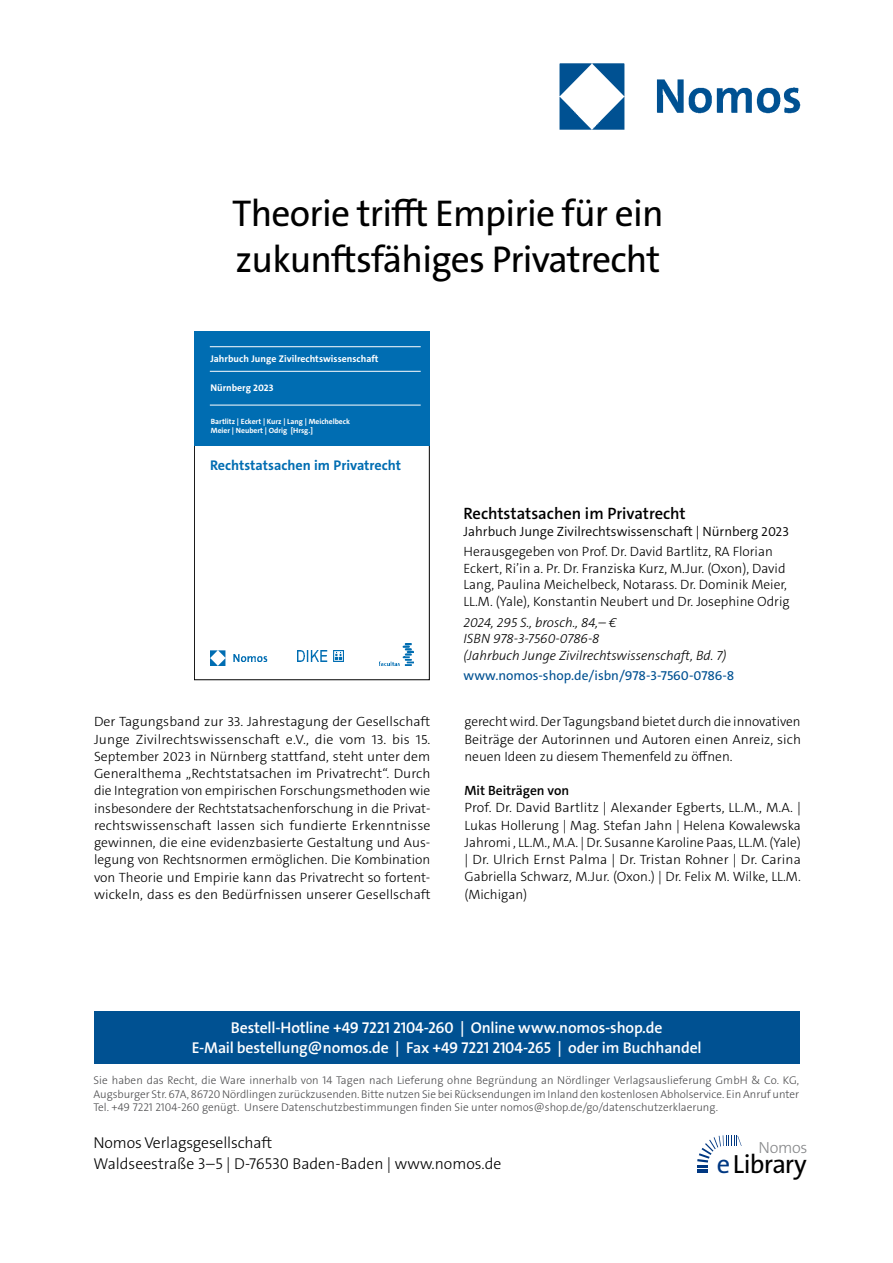
<style>
.page{position:relative;width:893px;height:1263px;background:#fff}
.page>*{position:absolute;margin:0;border:0;box-sizing:border-box;transform-origin:0 0}
.t1{font:37.5px/46.5px "The Sans Os F";letter-spacing:-.02em;color:#000}
.t2{font:26.4px "The Sans Os F";letter-spacing:-.03em;color:#000}
.t3{font:600 16.5px "The Sans C5";color:#000}
.t4{font:300 16.2px "The Sans Os F";letter-spacing:-.02em;color:#87888a}
.t5{font:600 15.75px/21px "The Sans Os F";letter-spacing:-.01em;color:#fff;text-align:center}
.t6{font:300 15.75px/21px "The Sans Os F";color:#000}
.t7{font:700 14.1px "The Sans C5";color:#006db2}
.t8{font:300 13.5px/17.2px "The Sans C5";color:#000;text-align:justify}
.t9{font:italic 300 13.5px/16.5px "The Sans C5";color:#000}
.t10{font:300 13.5px "The Sans C5";color:#000}
.t11{font:13.5px "The Sans C5";color:#005192}
.t12{font:600 13.5px "The Sans C5";color:#000}
.t13{font:300 11.25px/13.5px "The Sans Os F";color:#4b4b4d;text-align:justify}
.t14{font:700 9.75px "The Sans C5";letter-spacing:.005em;color:#fff}
.t15{font:700 7.65px/9.1px "The Sans C5";letter-spacing:-.005em;color:#fff}
.s1{color:#003882}
</style>
<div class="page">
<img style="left:559px;top:63px;width:242px;height:67px">
<div style="left:94px;top:1011px;width:705px;height:52px;background:#005192"></div>
<svg style="left:697px;top:1135px;width:45px;height:38px"></svg>
<div style="left:194px;top:436px;width:236px;height:244px;border:1px solid #000"></div>
<div style="left:194px;top:331px;width:236px;height:115px;background:#006db2"></div>
<hr style="left:210px;top:371px;width:211px;height:1px;background:#fff">
<hr style="left:210px;top:346px;width:211px;height:1px;background:#fff">
<hr style="left:210px;top:405px;width:211px;height:1px;background:#fff">
<img style="left:379px;top:643px;width:34px;height:22px">
<img style="left:210px;top:650px;width:58px;height:16px">
<img style="left:297px;top:650px;width:47px;height:11px">
<h1 class="t1" style="left:232px;top:194px;width:433px">Theorie trifft Empirie für ein zukunftsfähiges Privatrecht</h1>
<p class="t14" style="left:210px;top:353px;width:170px">Jahrbuch Junge Zivilrechtswissenschaft</p>
<p class="t14" style="left:210px;top:382px;width:65px">Nürnberg 2023</p>
<p class="t15" style="left:211px;top:417px;width:141px">Bartlitz | Eckert | Kurz | Lang | Meichelbeck<br>Meier | Neubert | Odrig [Hrsg.]</p>
<p class="t7" style="left:210px;top:456px;width:192px">Rechtstatsachen im Privatrecht</p>
<p class="t3" style="left:463px;top:503px;width:224px">Rechtstatsachen im Privatrecht</p>
<p class="t10" style="left:463px;top:522px;width:327px">Jahrbuch Junge Zivilrechtswissenschaft | Nürnberg 2023</p>
<p class="t8" style="left:463px;top:544px;width:328px;line-height:16.5px;text-align:left">Herausgegeben von Prof. Dr. David Bartlitz, RA Florian Eckert, Ri’in a. Pr. Dr. Franziska Kurz, M.Jur. (Oxon), David Lang, Paulina Meichelbeck, Notarass. Dr. Dominik Meier, LL.M. (Yale), Konstantin Neubert und Dr. Josephine Odrig</p>
<p class="t9" style="left:463px;top:614px;width:265px">2024, 295 S., brosch., 84,– €<br>ISBN 978-3-7560-0786-8<br>(Jahrbuch Junge Zivilrechtswissenschaft, Bd. 7)</p>
<p class="t11" style="left:463px;top:667px;width:272px">www.nomos-shop.de/isbn/978-3-7560-0786-8</p>
<p class="t8" style="left:94px;top:713px;width:338px">Der Tagungsband zur 33. Jahrestagung der Gesellschaft Junge Zivilrechtswissenschaft e.V., die vom 13. bis 15.<br>September 2023 in Nürnberg stattfand, steht unter dem Generalthema „Rechtstatsachen im Privatrecht“. Durch die Integration von empirischen Forschungsmethoden wie insbesondere der Rechtstatsachenforschung in die Privat&shy;rechtswissenschaft lassen sich fundierte Erkenntnisse gewinnen, die eine evidenzbasierte Gestaltung und Aus&shy;legung von Rechtsnormen ermöglichen. Die Kombination von Theorie und Empirie kann das Privatrecht so fortent&shy;wickeln, dass es den Bedürfnissen unserer Gesellschaft</p>
<p class="t8" style="left:464px;top:713px;width:338px">gerecht wird. Der Tagungsband bietet durch die innovativen Beiträge der Autorinnen und Autoren einen Anreiz, sich neuen Ideen zu diesem Themenfeld zu öffnen.</p>
<p class="t12" style="left:464px;top:782px;width:106px">Mit Beiträgen von</p>
<p class="t8" style="left:464px;top:799px;width:338px">Prof. Dr. David Bartlitz | Alexander Egberts, LL.M., M.A. | Lukas Hollerung | Mag. Stefan Jahn | Helena Kowalewska Jahromi , LL.M., M.A. | Dr. Susanne Karoline Paas, LL.M. (Yale) | Dr. Ulrich Ernst Palma | Dr. Tristan Rohner | Dr. Carina Gabriella Schwarz, M.Jur. (Oxon.) | Dr. Felix M. Wilke, LL.M. (Michigan)</p>
<p class="t5" style="left:192px;top:1017px;width:511px">Bestell-Hotline +49 7221 2104-260 | Online www.nomos-shop.de<br>E-Mail bestellung@nomos.de | Fax +49 7221 2104-265 | oder im Buchhandel</p>
<p class="t13" style="left:94px;top:1074px;width:707px">Sie haben das Recht, die Ware innerhalb von 14 Tagen nach Lieferung ohne Begründung an Nördlinger Verlagsauslieferung GmbH &amp; Co. KG, Augsburger Str. 67A, 86720 Nördlingen zurückzusenden. Bitte nutzen Sie bei Rücksendungen im Inland den kostenlosen Abholservice. Ein Anruf unter Tel. +49 7221 2104-260 genügt. Unsere Datenschutzbestimmungen finden Sie unter nomos@shop.de/go/datenschutzerklaerung.</p>
<p class="t6" style="left:94px;top:1133px;width:409px">Nomos Verlagsgesellschaft<br>Waldseestraße 3–5 | D-76530 Baden-Baden | www.nomos.de</p>
<p class="t4" style="left:758px;top:1137px;width:51px">Nomos</p>
<h2 class="t2" style="left:717px;top:1153px;width:91px"><span class="s1">e</span>Library</h2>
</div>
